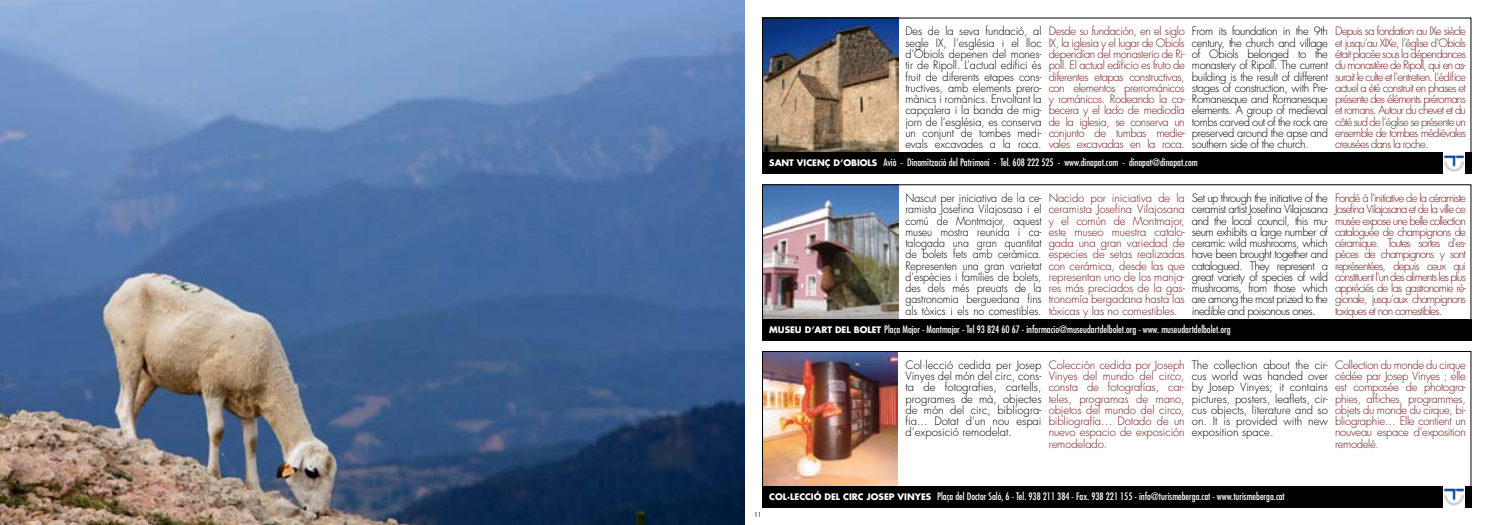
<style>
.page{position:relative;width:1489px;height:525px;background:#fff}
.page>*{position:absolute;margin:0;border:0;box-sizing:border-box;transform-origin:0 0}
.t1{font:300 11.25px/11.2px "Futura Std";letter-spacing:-.03em;color:#731416;text-align:justify}
.t2{font:300 11.25px/11.2px "Futura Std";letter-spacing:-.01em;color:#000;text-align:justify}
.t3{font:300 11.25px/11.2px "Futura Std";letter-spacing:-.01em;color:#000;text-align:justify;scale:.95 1}
.t4{font:condensed 10px "Futura Std";color:#fff}
.t5{font:6.25px "Futura Std";color:#000}
.s1{font-weight:700;font-stretch:normal;font-size:8.75px}
</style>
<div class="page">
<img style="left:764px;top:353px;width:133px;height:132px">
<img style="left:0;top:0;width:744px;height:524px">
<img style="left:764px;top:20px;width:134px;height:132px">
<img style="left:764px;top:186px;width:134px;height:133px">
<div style="left:762px;top:152px;width:708px;height:22px;background:#000"></div>
<div style="left:762px;top:319px;width:708px;height:21px;background:#000"></div>
<div style="left:762px;top:485px;width:708px;height:22px;background:#000"></div>
<div style="left:762px;top:351px;width:708px;height:156px;border:1px solid #000"></div>
<div style="left:762px;top:184px;width:708px;height:156px;border:1px solid #000"></div>
<img style="left:1443px;top:152px;width:21px;height:22px">
<img style="left:1443px;top:485px;width:21px;height:22px">
<p class="t2" style="left:905px;top:26px;width:138px">Des de la seva fundació, al segle IX, l’església i el lloc d’Obiols depenen del mones&shy;tir de Ripoll. L’actual edifici és fruit de diferents etapes cons&shy;tructives, amb elements prero&shy;mànics i romànics. Envoltant la capçalera i la banda de mig&shy;jorn de l’església, es conserva un conjunt de tombes medi&shy;evals excavades a la roca.</p>
<p class="t1" style="left:1048px;top:26px;width:138px">Desde su fundación, en el siglo IX, la iglesia y el lugar de Obiols dependían del monasterio de Ri&shy;poll. El actual edificio es fruto de diferentes etapas constructivas, con elementos prerrománicos y románicos. Rodeando la ca&shy;becera y el lado de mediodía de la iglesia, se conserva un conjunto de tumbas medie&shy;vales excavadas en la roca.</p>
<p class="t2" style="left:1191px;top:26px;width:138px">From its foundation in the 9th century, the church and village of Obiols belonged to the monastery of Ripoll. The current building is the result of different stages of construction, with Pre-Romanesque and Romanesque elements. A group of medieval tombs carved out of the rock are preserved around the apse and southern side of the church.</p>
<p class="t1" style="left:1334px;top:26px;width:132px">Depuis sa fondation au IXe siècle et jusqu’au XIXe, l’église d’Obiols était placée sous la dépendances du monastère de Ripoll, qui en as&shy;surait le culte et l’entretien. L’édifice actuel a été construit en phases et présente des éléments préromans et romans. Autour du chevet et du côté sud de l’église se présente un ensemble de tombes médiévales creusées dans la roche.</p>
<p class="t4" style="left:769px;top:156px;width:430px"><span class="s1">SANT VICENÇ D’OBIOLS</span> Avià - Dinamització del Patrimoni - Tel. 608 222 525 - www.dinapat.com - dinapat@dinapat.com</p>
<p class="t3" style="left:905px;top:192px;width:145px">Nascut per iniciativa de la ce&shy;ramista Josefina Vilajosasa i el comú de Montmajor, aquest museu mostra reunida i ca&shy;talogada una gran quantitat de bolets fets amb ceràmica.<br>Representen una gran varietat d’espècies i famílies de bolets, des dels més preuats de la gastronomia berguedana fins als tòxics i els no comestibles.</p>
<p class="t1" style="left:1048px;top:192px;width:138px">Nacido por iniciativa de la ceramista Josefina Vilajosana y el común de Montmajor, este museo muestra catalo&shy;gada una gran variedad de especies de setas realizadas con cerámica, desde las que representan uno de los manja&shy;res más preciados de la gas&shy;tronomía bergadana hasta las tóxicas y las no comestibles.</p>
<p class="t2" style="left:1191px;top:192px;width:138px">Set up through the initiative of the ceramist artist Josefina Vilajosana and the local council, this mu&shy;seum exhibits a large number of ceramic wild mushrooms, which have been brought together and catalogued. They represent a great variety of species of wild mushrooms, from those which are among the most prized to the inedible and poisonous ones.</p>
<p class="t1" style="left:1334px;top:192px;width:132px">Fondé à l’initiative de la céramiste Josefina Vilajosana et de la ville ce musée expose une belle collection cataloguée de champignons de céramique. Toutes sortes d’es&shy;pèces de champignons y sont représentées, depuis ceux qui constituent l’un des aliments les plus appréciés de las gastronomie ré&shy;gionale, jusqu’aux champignons toxiques et non comestibles.</p>
<p class="t4" style="left:769px;top:323px;width:463px"><span class="s1">MUSEU D’ART DEL BOLET</span> Plaça Major - Montmajor - Tel 93 824 60 67 - informacio@museudartdelbolet.org - www. museudartdelbolet.org</p>
<p class="t2" style="left:905px;top:359px;width:138px">Col·lecció cedida per Josep Vinyes del món del circ, cons&shy;ta de fotografies, cartells, programes de mà, objectes de món del circ, bibliogra&shy;fia... Dotat d’un nou espai d’exposició remodelat.</p>
<p class="t1" style="left:1048px;top:359px;width:138px">Colección cedida por Joseph Vinyes del mundo del circo, consta de fotografías, car&shy;teles, programas de mano, objetos del mundo del circo, bibliografía… Dotado de un nuevo espacio de exposición remodelado.</p>
<p class="t2" style="left:1191px;top:359px;width:138px">The collection about the cir&shy;cus world was handed over by Josep Vinyes; it contains pictures, posters, leaflets, cir&shy;cus objects, literature and so on. It is provided with new exposition space.</p>
<p class="t1" style="left:1334px;top:359px;width:132px">Collection du monde du cirque cédée par Josep Vinyes ; elle est composée de photogra&shy;phies, affiches, programmes, objets du monde du cirque, bi&shy;bliographie… Elle contient un nouveau espace d’exposition remodelé.</p>
<p class="t5" style="left:754px;top:510px;width:9px">11</p>
<p class="t4" style="left:769px;top:489px;width:517px"><span class="s1">COL·LECCIÓ DEL CIRC JOSEP VINYES</span> Plaça del Doctor Saló, 6 - Tel. 938 211 384 - Fax. 938 221 155 - info@turismeberga.cat - www.turismeberga.cat</p>
</div>
